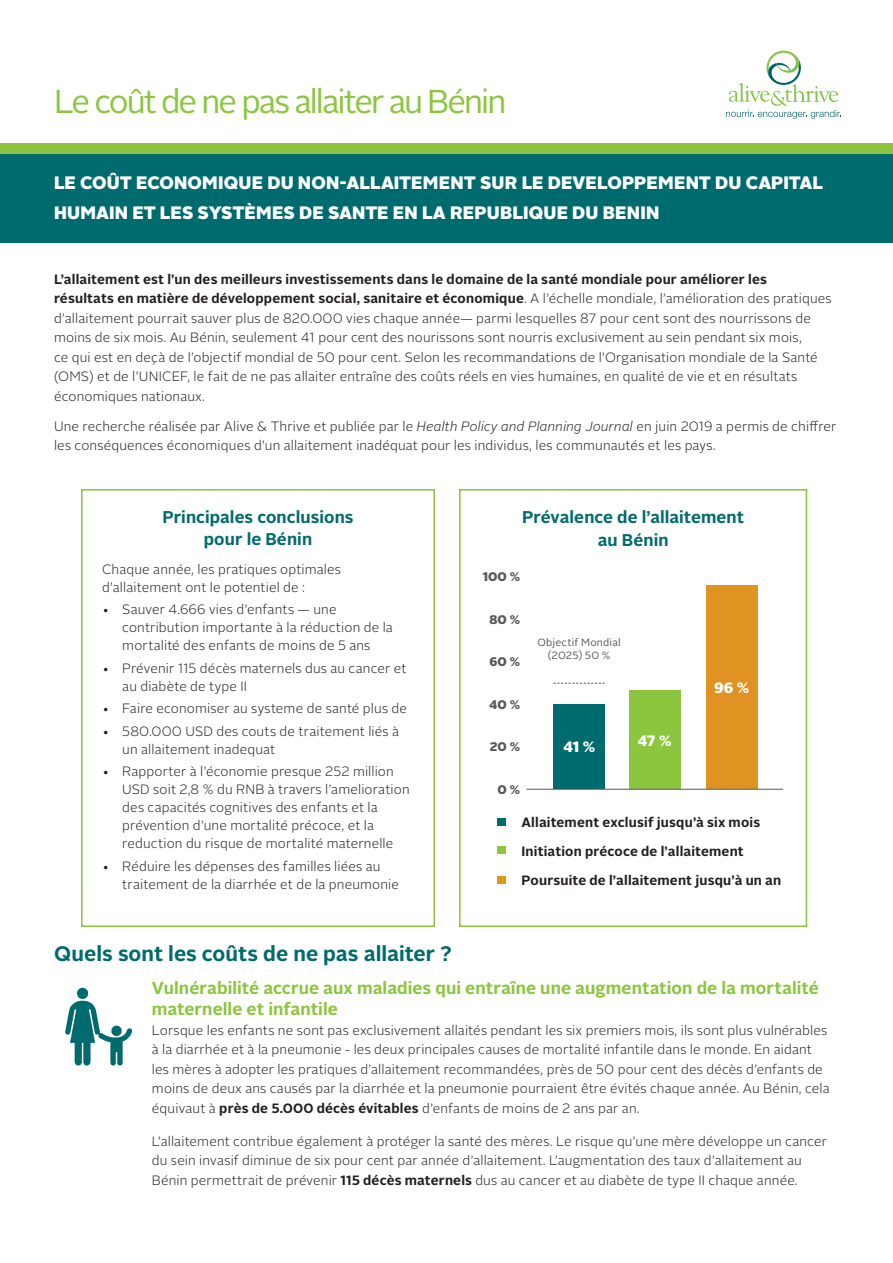
<style>
.page{position:relative;width:893px;height:1263px;background:#fff}
.page>*{position:absolute;margin:0;border:0;box-sizing:border-box;transform-origin:0 0}
.t1{font:33px "Alright Sans";letter-spacing:-.06em;color:#8bc63e}
.Teal_Headings{font:700 21px "Alright Sans";color:#006b6e}
.Subtitle{font:900 18px/30px "Alright Sans";letter-spacing:.005em;color:#fff}
.Green_Headings{font:700 17.25px/21px "Alright Sans";letter-spacing:.005em;color:#8bc63e}
.Subheads{font:700 16.95px/22.5px "Alright Sans";letter-spacing:.005em;color:#006b6e;text-align:center}
.t2{font:900 15px "Alright Sans";color:#fff}
.New_body__Alright_Sa{font:300 13.5px/19.5px "Alright Sans";letter-spacing:.01em;color:#231f20}
.t3{font:700 13.5px "Alright Sans";letter-spacing:.015em;color:#231f20}
.body{font:300 13.5px/18px "Alright Sans";letter-spacing:.01em;color:#231f20}
.t4{font:900 12.45px "Alright Sans";letter-spacing:.01em;color:#57585a}
.t5{font:10.5px "Alright Sans";letter-spacing:.02em;color:#57585a}
.s1{font-weight:700}
.s2{font-style:italic}
</style>
<div class="page">
<div style="left:459px;top:489px;width:348px;height:438px;border:2px solid #8bc63e"></div>
<div style="left:554px;top:704px;width:51px;height:85px;background:#006b6e"></div>
<div style="left:0;top:154px;width:893px;height:89px;background:#006b6e"></div>
<div style="left:0;top:143px;width:893px;height:10px;background:#8bc63e"></div>
<img style="left:65px;top:987px;width:68px;height:79px">
<svg style="left:726px;top:51px;width:115px;height:68px"></svg>
<div style="left:706px;top:586px;width:51px;height:203px;background:#e09323"></div>
<div style="left:629px;top:691px;width:51px;height:98px;background:#8bc63e"></div>
<hr style="left:526px;top:789px;width:257px;height:1px;background:#57585a">
<div style="left:81px;top:489px;width:354px;height:438px;border:2px solid #8bc63e"></div>
<svg style="left:554px;top:683px;width:51px;height:1px"></svg>
<div style="left:497px;top:818px;width:9px;height:8px;background:#006b6e"></div>
<div style="left:497px;top:846px;width:9px;height:8px;background:#8bc63e"></div>
<div style="left:497px;top:876px;width:9px;height:7px;background:#e09323"></div>
<p class="t1" style="left:54px;top:79px;width:454px">Le coût de ne pas allaiter au Bénin</p>
<p class="Subtitle" style="left:54px;top:168px;width:771px">LE COÛT ECONOMIQUE DU NON-ALLAITEMENT SUR LE DEVELOPPEMENT DU CAPITAL<br>HUMAIN ET LES SYSTÈMES DE SANTE EN LA REPUBLIQUE DU BENIN</p>
<p class="New_body__Alright_Sa" style="left:54px;top:269px;width:779px"><span class="s1">L’allaitement est l’un des meilleurs investissements dans le domaine de la santé mondiale pour améliorer les<br>résultats en matière de développement social, sanitaire et économique</span>. A l’échelle mondiale, l’amélioration des pratiques d’allaitement pourrait sauver plus de 820.000 vies chaque année— parmi lesquelles 87 pour cent sont des nourrissons de moins de six mois. Au Bénin, seulement 41 pour cent des nourissons sont nourris exclusivement au sein pendant six mois,<br>ce qui est en deçà de l’objectif mondial de 50 pour cent. Selon les recommandations de l’Organisation mondiale de la Santé (OMS) et de l’UNICEF, le fait de ne pas allaiter entraîne des coûts réels en vies humaines, en qualité de vie et en résultats économiques nationaux.</p>
<p class="New_body__Alright_Sa" style="left:54px;top:416px;width:784px">Une recherche réalisée par Alive &amp; Thrive et publiée par le <span class="s2">Health Policy and Planning Journal</span> en juin 2019 a permis de chiffrer les conséquences économiques d’un allaitement inadéquat pour les individus, les communautés et les pays.</p>
<p class="Subheads" style="left:162px;top:506px;width:193px">Principales conclusions pour le Bénin</p>
<p class="body" style="left:102px;top:560px;width:241px">Chaque année, les pratiques optimales d’allaitement ont le potentiel de :</p>
<p class="New_body__Alright_Sa" style="left:122px;top:601px;width:272px;line-height:18px;text-indent:-20px">• Sauver 4.666 vies d’enfants — une contribution importante à la réduction de la mortalité des enfants de moins de 5 ans</p>
<p class="New_body__Alright_Sa" style="left:122px;top:659px;width:286px;line-height:18px;text-indent:-20px">• Prévenir 115 décès maternels dus au cancer et au diabète de type II</p>
<p class="New_body__Alright_Sa" style="left:102px;top:699px;width:307px">• Faire economiser au systeme de santé plus de</p>
<p class="New_body__Alright_Sa" style="left:122px;top:722px;width:278px;line-height:18px;text-indent:-20px">• 580.000 USD des couts de traitement liés à un allaitement inadequat</p>
<p class="New_body__Alright_Sa" style="left:122px;top:763px;width:289px;line-height:18px;text-indent:-20px">• Rapporter à l’économie presque 252 million USD soit 2,8 % du RNB à travers l’amelioration des capacités cognitives des enfants et la prévention d’une mortalité précoce, et la reduction du risque de mortalité maternelle</p>
<p class="New_body__Alright_Sa" style="left:122px;top:857px;width:278px;line-height:18px;text-indent:-20px">• Réduire les dépenses des familles liées au traitement de la diarrhée et de la pneumonie</p>
<p class="Subheads" style="left:522px;top:506px;width:223px">Prévalence de l’allaitement au Bénin</p>
<p class="t4" style="left:483px;top:568px;width:39px">100 %</p>
<p class="t4" style="left:489px;top:610px;width:33px">80 %</p>
<p class="t4" style="left:489px;top:653px;width:32px">60 %</p>
<p class="t4" style="left:489px;top:695px;width:32px">40 %</p>
<p class="t4" style="left:489px;top:738px;width:32px">20 %</p>
<p class="t4" style="left:498px;top:781px;width:24px">0 %</p>
<p class="t5" style="left:537px;top:635px;width:85px">Objectif Mondial</p>
<p class="t5" style="left:548px;top:648px;width:64px">(2025) 50 %</p>
<p class="t2" style="left:563px;top:736px;width:34px">41 %</p>
<p class="t2" style="left:637px;top:730px;width:36px">47 %</p>
<p class="t2" style="left:714px;top:677px;width:37px">96 %</p>
<p class="t3" style="left:521px;top:813px;width:240px">Allaitement exclusif jusqu’à six mois</p>
<p class="t3" style="left:521px;top:842px;width:224px">Initiation précoce de l’allaitement</p>
<p class="t3" style="left:521px;top:870px;width:261px">Poursuite de l’allaitement jusqu’à un an</p>
<p class="Teal_Headings" style="left:54px;top:939px;width:399px">Quels sont les coûts de ne pas allaiter ?</p>
<p class="Green_Headings" style="left:152px;top:977px;width:668px">Vulnérabilité accrue aux maladies qui entraîne une augmentation de la mortalité maternelle et infantile</p>
<p class="New_body__Alright_Sa" style="left:152px;top:1020px;width:679px">Lorsque les enfants ne sont pas exclusivement allaités pendant les six premiers mois, ils sont plus vulnérables à la diarrhée et à la pneumonie - les deux principales causes de mortalité infantile dans le monde. En aidant les mères à adopter les pratiques d’allaitement recommandées, près de 50 pour cent des décès d’enfants de moins de deux ans causés par la diarrhée et la pneumonie pourraient être évités chaque année. Au Bénin, cela équivaut à <span class="s1">près de 5.000 décès évitables</span> d’enfants de moins de 2 ans par an.</p>
<p class="New_body__Alright_Sa" style="left:152px;top:1131px;width:676px">L’allaitement contribue également à protéger la santé des mères. Le risque qu’une mère développe un cancer du sein invasif diminue de six pour cent par année d’allaitement. L’augmentation des taux d’allaitement au<br>Bénin permettrait de prévenir <span class="s1">115 décès maternels</span> dus au cancer et au diabète de type II chaque année.</p>
</div>
